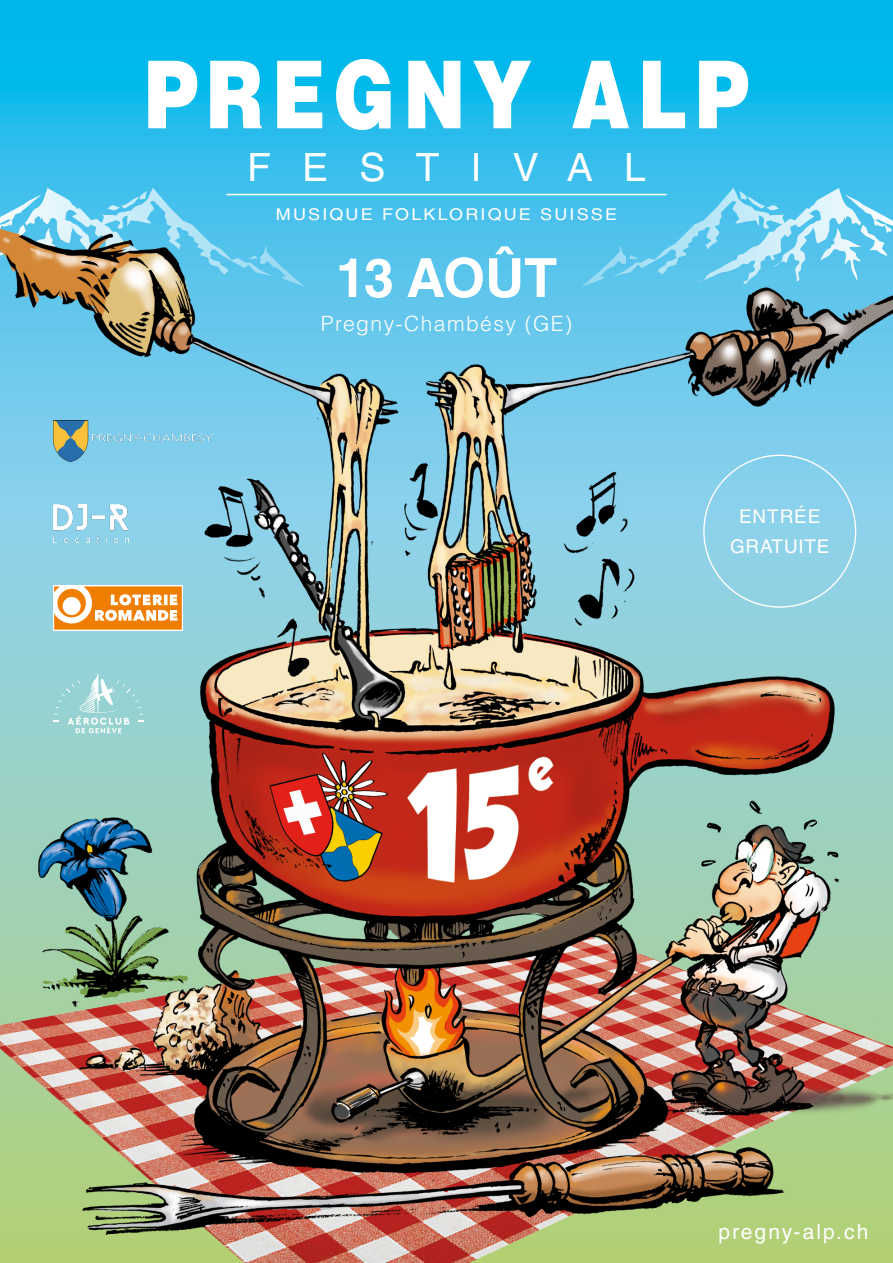
<style>
.page{position:relative;width:893px;height:1263px;background:#00b8ec}
.page>*{position:absolute;margin:0;border:0;box-sizing:border-box;transform-origin:0 0}
.t1{font:900 93.75px "Helvetica LT Std";letter-spacing:.1em;color:#fff;scale:.8 1}
.t2{font:700 54px "Helvetica LT Std";letter-spacing:-.02em;color:#fff}
.t3{font:39px "Helvetica LT Std";letter-spacing:.8em;color:#fff}
.t4{font:300 21px "Helvetica LT Std";letter-spacing:.07em;color:#fff}
.t5{font:21px "Helvetica LT Std";letter-spacing:.1em;color:#fff}
.t6{font:18.9px/30.3px "Helvetica LT Std";letter-spacing:.05em;color:#fff;text-align:center}
.t7{font:16.2px "Helvetica LT Std";letter-spacing:.12em;color:#fff;scale:1.11 1}
</style>
<div class="page">
<img style="left:0;top:103px;width:893px;height:1160px">
<img style="left:53px;top:421px;width:160px;height:40px">
<div style="left:53px;top:585px;width:130px;height:46px;background:#fff"></div>
<svg style="left:54px;top:586px;width:128px;height:44px"></svg>
<img style="left:53px;top:504px;width:76px;height:39px">
<svg style="left:53px;top:673px;width:91px;height:60px;background:#a4d7d8"></svg>
<hr style="left:226px;top:194px;width:440px;height:1px;background:#fff">
<h1 class="t1" style="left:144px;top:33px;width:758px">PREGNY ALP</h1>
<h3 class="t3" style="left:247px;top:145px;width:400px">FESTIVAL</h3>
<p class="t7" style="left:276px;top:205px;width:309px">MUSIQUE FOLKLORIQUE SUISSE</p>
<h2 class="t2" style="left:336px;top:245px;width:223px">13 AOÛT</h2>
<p class="t4" style="left:321px;top:310px;width:253px">Pregny-Chambésy (GE)</p>
<p class="t6" style="left:730px;top:501px;width:101px">ENTRÉE<br>GRATUITE</p>
<p class="t5" style="left:718px;top:1219px;width:152px">pregny-alp.ch</p>
</div>
